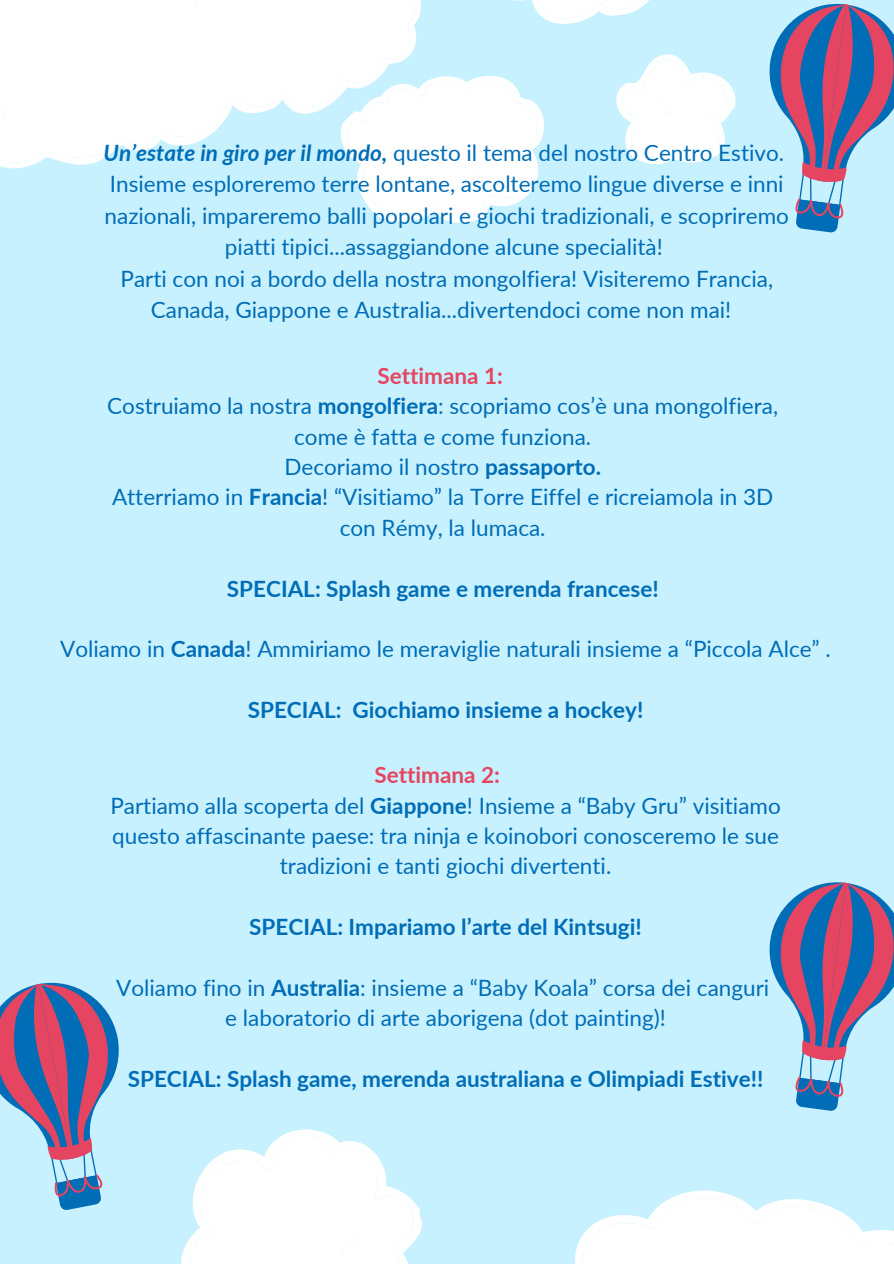
<style>
.page{position:relative;width:894px;height:1264px;background:#fff}
.page>*{position:absolute;margin:0;border:0;box-sizing:border-box;transform-origin:0 0}
.t1{font:22.5px/31.5px "Lato";color:#006db6;text-align:center}
.t2{font:700 22.5px "Lato";color:#006db6}
.t3{font:700 22.5px "Lato";color:#e54560}
.s1{font-weight:700;font-style:italic}
.s2{font-weight:700}
</style>
<div class="page">
<div style="left:0;top:0;width:893px;height:1263px;background:#c7f1ff"></div>
<svg style="left:769px;top:3px;width:124px;height:230px"></svg>
<svg style="left:181px;top:1129px;width:241px;height:134px;fill:#fff"></svg>
<svg style="left:575px;top:1190px;width:318px;height:73px;fill:#fff"></svg>
<svg style="left:616px;top:54px;width:120px;height:111px"></svg>
<svg style="left:357px;top:76px;width:187px;height:147px"></svg>
<svg style="left:513px;top:0;width:136px;height:24px"></svg>
<svg style="left:0;top:0;width:433px;height:177px;fill:#fff"></svg>
<svg style="left:0;top:982px;width:119px;height:228px"></svg>
<svg style="left:769px;top:882px;width:124px;height:229px"></svg>
<p class="t1" style="left:104px;top:136px;width:682px"><span class="s1">Un’estate in giro per il mondo,</span> questo il tema del nostro Centro Estivo.</p>
<p class="t1" style="left:105px;top:168px;width:685px">Insieme esploreremo terre lontane, ascolteremo lingue diverse e inni nazionali, impareremo balli popolari e giochi tradizionali, e scopriremo piatti tipici...assaggiandone alcune specialità!</p>
<p class="t1" style="left:120px;top:262px;width:654px">Parti con noi a bordo della nostra mongolfiera! Visiteremo Francia,<br>Canada, Giappone e Australia...divertendoci come non mai!</p>
<p class="t3" style="left:377px;top:361px;width:127px">Settimana 1:</p>
<p class="t1" style="left:107px;top:390px;width:672px">Costruiamo la nostra <span class="s2">mongolfiera</span>: scopriamo cos’è una mongolfiera,</p>
<p class="t1" style="left:294px;top:420px;width:298px">come è fatta e come funziona.</p>
<p class="t1" style="left:284px;top:450px;width:318px">Decoriamo il nostro <span class="s2">passaporto.</span></p>
<p class="t1" style="left:112px;top:481px;width:662px">Atterriamo in <span class="s2">Francia</span>! “Visitiamo” la Torre Eiffel e ricreiamola in 3D</p>
<p class="t1" style="left:340px;top:511px;width:207px">con Rémy, la lumaca.</p>
<p class="t2" style="left:227px;top:574px;width:433px">SPECIAL: Splash game e merenda francese!</p>
<p class="t1" style="left:60px;top:633px;width:772px">Voliamo in <span class="s2">Canada</span>! Ammiriamo le meraviglie naturali insieme a “Piccola Alce” .</p>
<h1 class="t2" style="left:248px;top:696px;width:397px">SPECIAL: Giochiamo insieme a hockey!</h1>
<p class="t3" style="left:374px;top:761px;width:127px">Settimana 2:</p>
<h1 class="t1" style="left:110px;top:789px;width:671px;line-height:30.3px">Partiamo alla scoperta del <span class="s2">Giappone</span>! Insieme a “Baby Gru” visitiamo questo affascinante paese: tra ninja e koinobori conosceremo le sue tradizioni e tanti giochi divertenti.</h1>
<p class="t2" style="left:249px;top:912px;width:394px">SPECIAL: Impariamo l’arte del Kintsugi!</p>
<p class="t1" style="left:116px;top:971px;width:654px">Voliamo fino in <span class="s2">Australia</span>: insieme a “Baby Koala” corsa dei canguri</p>
<h1 class="t1" style="left:225px;top:1001px;width:442px">e laboratorio di arte aborigena (dot painting)!</h1>
<p class="t2" style="left:128px;top:1064px;width:637px">SPECIAL: Splash game, merenda australiana e Olimpiadi Estive!!</p>
</div>
